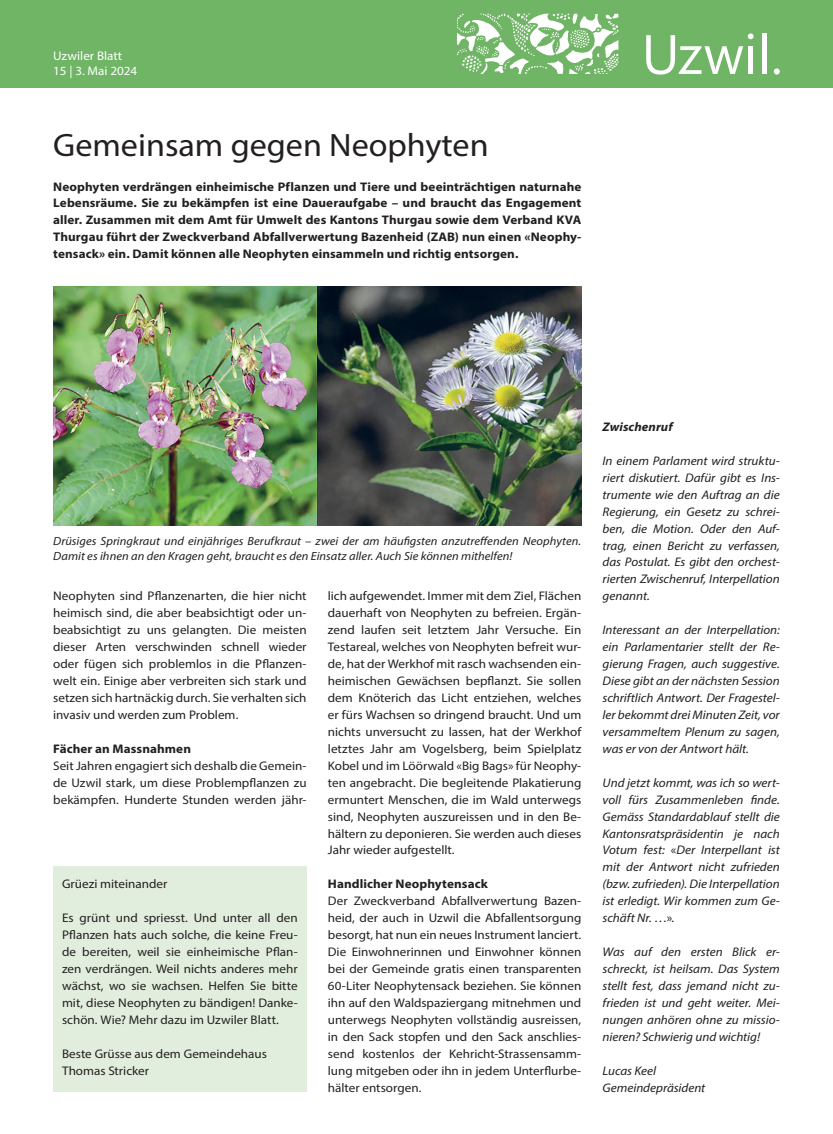
<style>
.page{position:relative;width:833px;height:1134px;background:#fff}
.page>*{position:absolute;margin:0;border:0;box-sizing:border-box;transform-origin:0 0}
.Titel{font:32.5px "Myriad Pro";color:#231f20;scale:1.05 1}
.Grundtext{font:12.5px/17px "Myriad Pro";color:#231f20;text-align:justify;scale:1.05 1}
.Kommentar_Text{font:italic 12.5px/17px "Myriad Pro";color:#231f20;text-align:justify;scale:1.05 1}
.Einleitung__S_1{font:700 12.5px/17px "Myriad Pro";letter-spacing:.005em;color:#231f20;text-align:justify;scale:1.05 1}
.Grundtext-2{font:700 12.5px "Myriad Pro";letter-spacing:.005em;color:#231f20;scale:1.05 1}
.t1{font:12.5px/15px "Myriad Pro";color:#fff;scale:1.05 1}
.Kommentar_Titel{font:italic 700 12.5px "Myriad Pro";letter-spacing:.005em;color:#231f20;scale:1.05 1}
.Bildlegende{font:italic 11.88px/15px "Myriad Pro";letter-spacing:.005em;color:#231f20;scale:1.05 1}
.s1{font-style:normal}
</style>
<div class="page">
<div style="left:0;top:0;width:833px;height:88px;background:#6fb565"></div>
<svg style="left:773px;top:68px;width:7px;height:7px"></svg>
<hr style="left:762px;top:33px;width:4px;height:41px;background:#fff">
<svg style="left:646px;top:33px;width:107px;height:42px"></svg>
<svg style="left:457px;top:14px;width:161px;height:60px"></svg>
<div style="left:53px;top:866px;width:253px;height:225px;background:#e2eedd"></div>
<img style="left:53px;top:286px;width:528px;height:239px">
<p class="t1" style="left:53px;top:48px;width:82px">Uzwiler Blatt<br>15 | 3. Mai 2024</p>
<p class="Titel" style="left:53px;top:125px;width:416px">Gemeinsam gegen Neophyten</p>
<p class="Einleitung__S_1" style="left:53px;top:177px;width:504px">Neophyten verdrängen einheimische Pflanzen und Tiere und beeinträchtigen naturnahe Lebensräume. Sie zu bekämpfen ist eine Daueraufgabe – und braucht das Engagement aller. Zusammen mit dem Amt für Umwelt des Kantons Thurgau sowie dem Verband KVA Thurgau führt der Zweckverband Abfallverwertung Bazenheid (ZAB) nun einen «Neophy&shy;tensack» ein. Damit können alle Neophyten einsammeln und richtig entsorgen.</p>
<p class="Bildlegende" style="left:53px;top:533px;width:504px">Drüsiges Springkraut und einjähriges Berufkraut – zwei der am häufigsten anzutreffenden Neophyten.<br>Damit es ihnen an den Kragen geht, braucht es den Einsatz aller. Auch Sie können mithelfen!</p>
<p class="Grundtext" style="left:53px;top:587px;width:243px">Neophyten sind Pflanzenarten, die hier nicht heimisch sind, die aber beabsichtigt oder un&shy;beabsichtigt zu uns gelangten. Die meisten dieser Arten verschwinden schnell wieder oder fügen sich problemlos in die Pflanzen&shy;welt ein. Einige aber verbreiten sich stark und setzen sich hartnäckig durch. Sie verhalten sich invasiv und werden zum Problem.</p>
<p class="Grundtext-2" style="left:53px;top:740px;width:133px">Fächer an Massnahmen</p>
<p class="Grundtext" style="left:53px;top:757px;width:243px">Seit Jahren engagiert sich deshalb die Gemein&shy;de Uzwil stark, um diese Problempflanzen zu bekämpfen. Hunderte Stunden werden jähr-</p>
<p class="Grundtext" style="left:62px;top:875px;width:102px">Grüezi miteinander</p>
<p class="Grundtext" style="left:62px;top:909px;width:226px">Es grünt und spriesst. Und unter all den Pflanzen hats auch solche, die keine Freu&shy;de bereiten, weil sie einheimische Pflan&shy;zen verdrängen. Weil nichts anderes mehr wächst, wo sie wachsen. Helfen Sie bitte mit, diese Neophyten zu bändigen! Danke&shy;schön. Wie? Mehr dazu im Uzwiler Blatt.</p>
<p class="Grundtext" style="left:62px;top:1045px;width:197px">Beste Grüsse aus dem Gemeindehaus</p>
<p class="Grundtext" style="left:62px;top:1062px;width:84px">Thomas Stricker</p>
<p class="Grundtext" style="left:328px;top:587px;width:243px">lich aufgewendet. Immer mit dem Ziel, Flächen dauerhaft von Neophyten zu befreien. Ergän&shy;zend laufen seit letztem Jahr Versuche. Ein Testareal, welches von Neophyten befreit wur&shy;de, hat der Werkhof mit rasch wachsenden ein&shy;heimischen Gewächsen bepflanzt. Sie sollen dem Knöterich das Licht entziehen, welches er fürs Wachsen so dringend braucht. Und um nichts unversucht zu lassen, hat der Werkhof letztes Jahr am Vogelsberg, beim Spielplatz Kobel und im Löörwald «Big Bags» für Neophy&shy;ten angebracht. Die begleitende Plakatierung ermuntert Menschen, die im Wald unterwegs sind, Neophyten auszureissen und in den Be&shy;hältern zu deponieren. Sie werden auch dieses Jahr wieder aufgestellt.</p>
<p class="Grundtext-2" style="left:328px;top:876px;width:154px">Handlicher Neophytensack</p>
<p class="Grundtext" style="left:328px;top:892px;width:243px">Der Zweckverband Abfallverwertung Bazen&shy;heid, der auch in Uzwil die Abfallentsorgung besorgt, hat nun ein neues Instrument lanciert.<br>Die Einwohnerinnen und Einwohner können bei der Gemeinde gratis einen transparenten 60-Liter Neophytensack beziehen. Sie können ihn auf den Waldspaziergang mitnehmen und unterwegs Neophyten vollständig ausreissen, in den Sack stopfen und den Sack anschlies&shy;send kostenlos der Kehricht-Strassensamm&shy;lung mitgeben oder ihn in jedem Unterflurbe&shy;hälter entsorgen.</p>
<p class="Kommentar_Titel" style="left:602px;top:419px;width:68px">Zwischenruf</p>
<p class="Kommentar_Text" style="left:602px;top:452px;width:170px">In einem Parlament wird struktu&shy;riert diskutiert. Dafür gibt es Ins&shy;trumente wie den Auftrag an die Regierung, ein Gesetz zu schrei&shy;ben, die Motion. Oder den Auf&shy;trag, einen Bericht zu verfassen, das Postulat. Es gibt den orchest&shy;rierten Zwischenruf, Interpellation genannt.</p>
<p class="Kommentar_Text" style="left:602px;top:621px;width:170px">Interessant an der Interpellation: ein Parlamentarier stellt der Re&shy;gierung Fragen, auch suggestive.<br>Diese gibt an der nächsten Session schriftlich Antwort. Der Fragestel&shy;ler bekommt drei Minuten Zeit, vor versammeltem Plenum zu sagen, was er von der Antwort hält.</p>
<p class="Kommentar_Text" style="left:602px;top:774px;width:170px">Und jetzt kommt, was ich so wert&shy;voll fürs Zusammenleben finde.<br>Gemäss Standardablauf stellt die Kantonsratspräsidentin je nach Votum fest: <span class="s1">«</span>Der Interpellant ist mit der Antwort nicht zufrieden (bzw. zufrieden). Die Interpellation ist erledigt. Wir kommen zum Ge&shy;schäft Nr. …<span class="s1">»</span>.</p>
<p class="Kommentar_Text" style="left:602px;top:943px;width:170px">Was auf den ersten Blick er&shy;schreckt, ist heilsam. Das System stellt fest, dass jemand nicht zu&shy;frieden ist und geht weiter. Mei&shy;nungen anhören ohne zu missio&shy;nieren? Schwierig und wichtig!</p>
<p class="Kommentar_Text" style="left:602px;top:1062px;width:52px">Lucas Keel</p>
<p class="Kommentar_Text" style="left:602px;top:1079px;width:99px">Gemeindepräsident</p>
</div>
